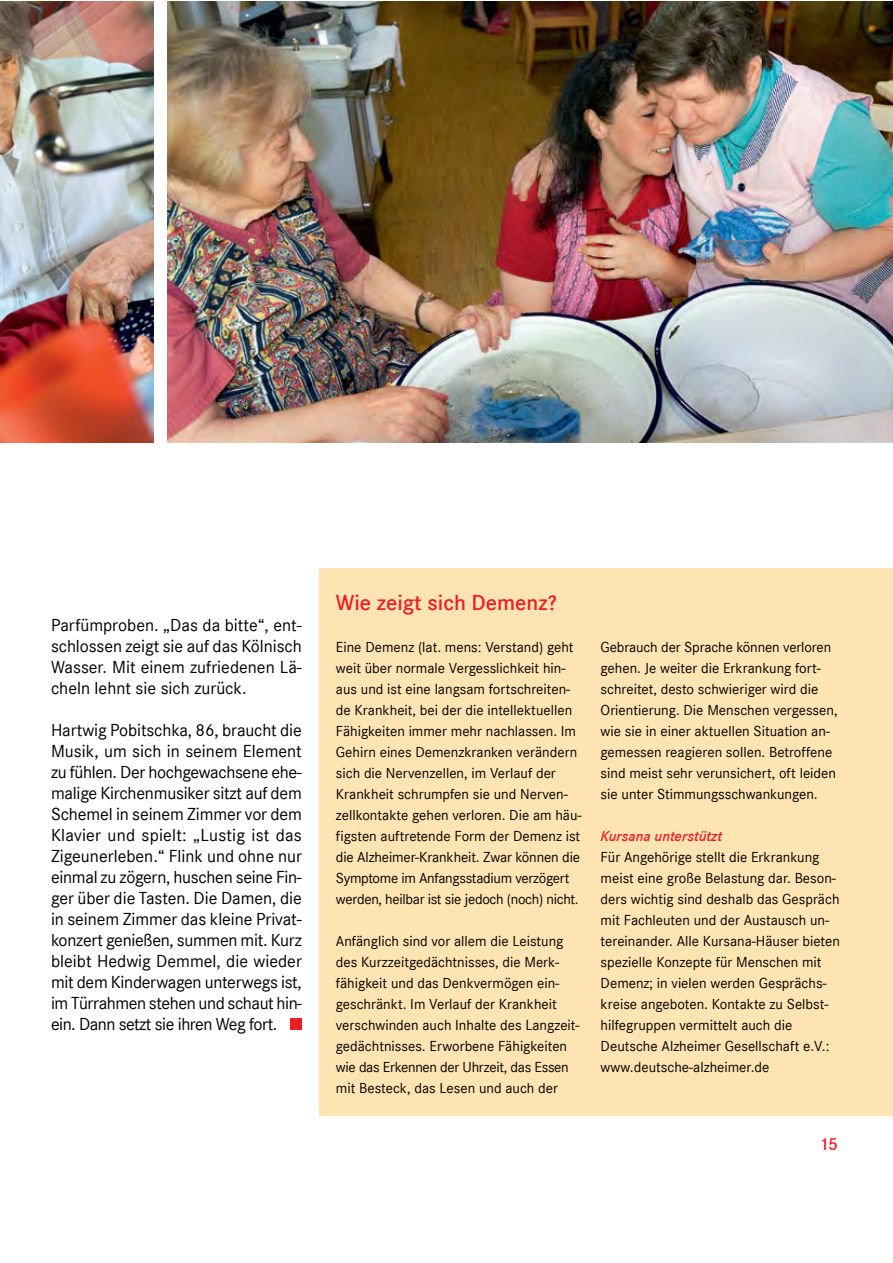
<style>
.page{position:relative;width:893px;height:1263px;background:#fff}
.page>*{position:absolute;margin:0;border:0;box-sizing:border-box;transform-origin:0 0}
.t1{font:600 22.5px "Corporate S";color:#ed1d24}
.t2{font:18px/21px "Corporate S";letter-spacing:-.01em;color:#000;text-align:justify}
.t3{font:600 18px "Corporate S";color:#ed1d24}
.t4{font:15px/21px "Corporate S";color:#000}
.t5{font:italic 600 15px "Corporate S";color:#ed1d24}
</style>
<div class="page">
<img style="left:0;top:1px;width:153px;height:442px">
<img style="left:168px;top:1px;width:724px;height:441px">
<div style="left:319px;top:568px;width:573px;height:548px;background:#ffe4b3"></div>
<div style="left:290px;top:1018px;width:12px;height:12px;background:#ed1d24"></div>
<p class="t2" style="left:51px;top:614px;width:252px">Parfümproben. „Das da bitte“, ent&shy;schlossen zeigt sie auf das Kölnisch Wasser. Mit einem zufriedenen Lä&shy;cheln lehnt sie sich zurück.</p>
<p class="t2" style="left:51px;top:719px;width:252px">Hartwig Pobitschka, 86, braucht die Musik, um sich in seinem Element zu fühlen. Der hochgewachsene ehe&shy;malige Kirchenmusiker sitzt auf dem Schemel in seinem Zimmer vor dem Klavier und spielt: „Lustig ist das Zigeunerleben.“ Flink und ohne nur einmal zu zögern, huschen seine Fin&shy;ger über die Tasten. Die Damen, die in seinem Zimmer das kleine Privat&shy;konzert genießen, summen mit. Kurz bleibt Hedwig Demmel, die wieder mit dem Kinderwagen unterwegs ist, im Türrahmen stehen und schaut hin&shy;ein. Dann setzt sie ihren Weg fort.</p>
<h1 class="t1" style="left:336px;top:590px;width:223px">Wie zeigt sich Demenz?</h1>
<p class="t4" style="left:336px;top:636px;width:247px">Eine Demenz (lat. mens: Verstand) geht weit über normale Vergesslichkeit hin&shy;aus und ist eine langsam fortschreiten&shy;de Krankheit, bei der die intellektuellen Fähigkeiten immer mehr nachlassen. Im Gehirn eines Demenzkranken verändern sich die Nervenzellen, im Verlauf der Krankheit schrumpfen sie und Nerven&shy;zellkontakte gehen verloren. Die am häu&shy;figsten auftretende Form der Demenz ist die Alzheimer-Krankheit. Zwar können die Symptome im Anfangsstadium verzögert werden, heilbar ist sie jedoch (noch) nicht.</p>
<p class="t4" style="left:336px;top:930px;width:245px">Anfänglich sind vor allem die Leistung des Kurzzeitgedächtnisses, die Merk&shy;fähigkeit und das Denkvermögen ein&shy;geschränkt. Im Verlauf der Krankheit verschwinden auch Inhalte des Langzeit&shy;gedächtnisses. Erworbene Fähigkeiten wie das Erkennen der Uhrzeit, das Essen mit Besteck, das Lesen und auch der</p>
<p class="t4" style="left:601px;top:636px;width:238px">Gebrauch der Sprache können verloren gehen. Je weiter die Erkrankung fort&shy;schreitet, desto schwieriger wird die Orientierung. Die Menschen vergessen, wie sie in einer aktuellen Situation an&shy;gemessen reagieren sollen. Betroffene sind meist sehr verunsichert, oft leiden sie unter Stimmungsschwankungen.</p>
<p class="t5" style="left:601px;top:827px;width:123px">Kursana unterstützt</p>
<p class="t4" style="left:601px;top:846px;width:241px">Für Angehörige stellt die Erkrankung meist eine große Belastung dar. Beson&shy;ders wichtig sind deshalb das Gespräch mit Fachleuten und der Austausch un&shy;tereinander. Alle Kursana-Häuser bieten spezielle Konzepte für Menschen mit Demenz; in vielen werden Gesprächs&shy;kreise angeboten. Kontakte zu Selbst&shy;hilfegruppen vermittelt auch die Deutsche Alzheimer Gesellschaft e.V.: www.deutsche-alzheimer.de</p>
<p class="t3" style="left:819px;top:1133px;width:20px">15</p>
</div>
